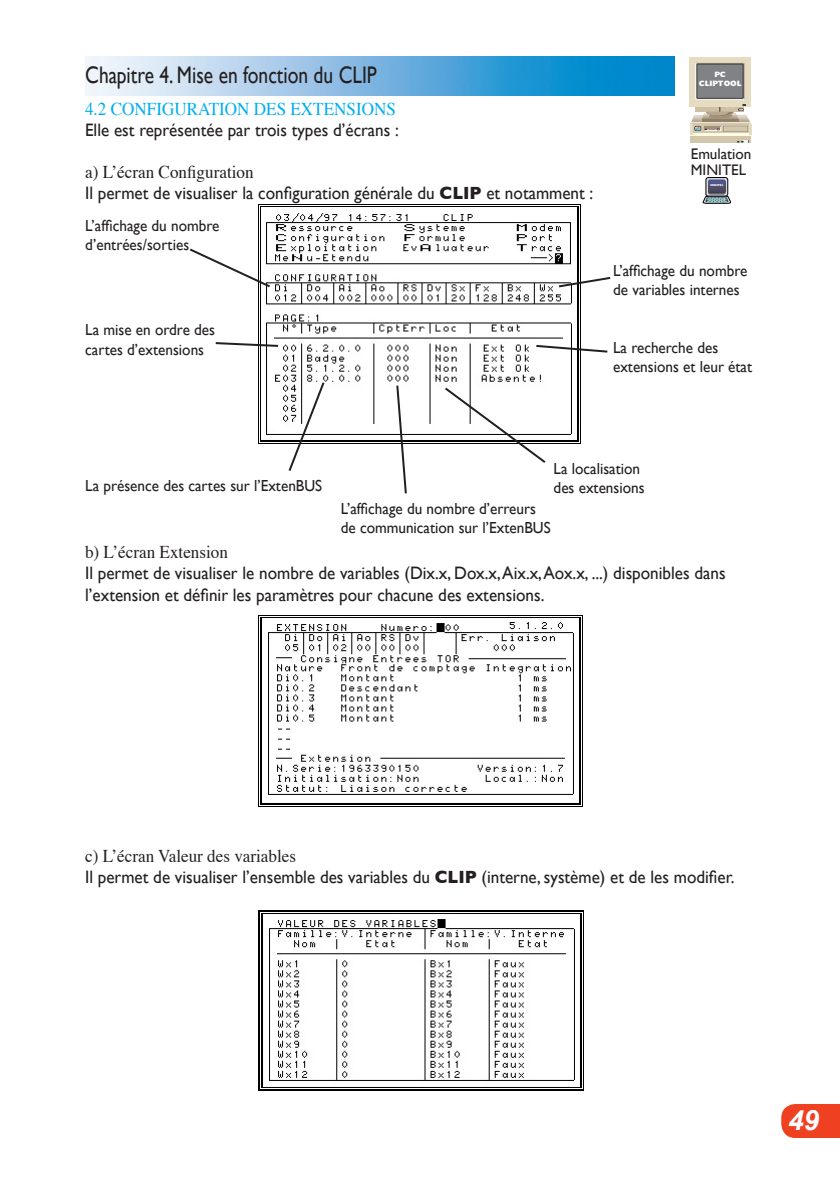
<style>
.page{position:relative;width:840px;height:1191px;background:#fff}
.page>*{position:absolute;margin:0;border:0;box-sizing:border-box;transform-origin:0 0}
.t1{font:italic 700 28px "Arial";color:#fff}
.t2{font:24px "Gill Sans";color:#231f20;scale:.81 1}
.t3{font:18px/21.6px "Gill Sans";color:#231f20;scale:.95 1}
.t4{font:18px "Times";color:#231f20;scale:.95 1}
.t5{font:18px "Times";color:#00aeef;scale:.95 1}
.t6{font:16px/19.2px "Gill Sans";color:#231f20;scale:.95 1}
.t7{font:15.4px/15.6px "Gill Sans";color:#231f20}
.t8{font:800 7.8px "Gill Sans";color:#fff}
.t9{font:800 2.8px "Gill Sans";color:#fff}
.s1{font-weight:700}
</style>
<div class="page">
<div style="left:781px;top:1104px;width:58px;height:34px;background:#ef4022"></div>
<img style="left:258px;top:204px;width:322px;height:239px">
<svg style="left:287px;top:380px;width:39px;height:91px"></svg>
<svg style="left:215px;top:341px;width:65px;height:7px"></svg>
<svg style="left:534px;top:344px;width:74px;height:10px"></svg>
<svg style="left:395px;top:383px;width:13px;height:111px"></svg>
<svg style="left:442px;top:386px;width:105px;height:77px"></svg>
<svg style="left:189px;top:247px;width:83px;height:42px"></svg>
<svg style="left:556px;top:275px;width:55px;height:14px"></svg>
<img style="left:258px;top:615px;width:324px;height:191px">
<img style="left:258px;top:910px;width:325px;height:180px">
<div style="left:705px;top:177px;width:22px;height:19px;border:1px solid #000;border-radius:3px"></div>
<svg style="left:702px;top:179px;width:28px;height:24px"></svg>
<div style="left:690px;top:136px;width:60px;height:7px;background:#d2c6ad"></div>
<hr style="left:691px;top:120px;width:57px;height:1px;background:#a3927b">
<hr style="left:692px;top:119px;width:56px;height:1px;background:#afa088">
<hr style="left:692px;top:118px;width:55px;height:1px;background:#c1b298">
<hr style="left:692px;top:117px;width:55px;height:1px;background:#c5b79c">
<hr style="left:693px;top:117px;width:54px;height:1px;background:#c9bca1">
<hr style="left:693px;top:117px;width:53px;height:1px;background:#cfc3a9">
<hr style="left:693px;top:116px;width:53px;height:1px;background:#dbd1b5">
<hr style="left:693px;top:115px;width:53px;height:1px;background:#dbd1b5">
<hr style="left:690px;top:121px;width:59px;height:1px;background:#ab9c84">
<hr style="left:690px;top:123px;width:60px;height:1px;background:#fffde8">
<hr style="left:701px;top:118px;width:37px;height:1px;background:#9e8d76">
<hr style="left:702px;top:118px;width:35px;height:1px;background:#a5957e">
<div style="left:688px;top:57px;width:62px;height:49px;background:#e5dcc1"></div>
<svg style="left:695px;top:63px;width:50px;height:55px;background:#9c9992"></svg>
<hr style="left:701px;top:119px;width:37px;height:3px;background:#907f69">
<hr style="left:690px;top:133px;width:60px;height:3px;background:#fffce0">
<svg style="left:737px;top:140px;width:10px;height:3px"></svg>
<svg style="left:690px;top:124px;width:60px;height:10px"></svg>
<img style="left:85px;top:57px;width:589px;height:38px">
<h2 class="t2" style="left:85px;top:61px;width:361px">Chapitre 4. Mise en fonction du CLIP</h2>
<p class="t5" style="left:85px;top:92px;width:328px">4.2 CONFIGURATION DES EXTENSIONS</p>
<p class="t3" style="left:85px;top:118px;width:332px">Elle est représentée par trois types d’écrans :</p>
<p class="t4" style="left:85px;top:155px;width:179px">a) L’écran Configuration</p>
<p class="t3" style="left:85px;top:182px;width:536px">Il permet de visualiser la configuration générale du <span class="s1">CLIP</span> et notamment :</p>
<p class="t6" style="left:85px;top:216px;width:143px">L’affichage du nombre d’entrées/sorties</p>
<p class="t6" style="left:85px;top:320px;width:138px">La mise en ordre des cartes d’extensions</p>
<p class="t8" style="left:714px;top:70px;width:13px">PC</p>
<p class="t8" style="left:698px;top:79px;width:44px">CLIPTOOL</p>
<p class="t7" style="left:690px;top:146px;width:62px">Emulation<br>MINITEL</p>
<p class="t9" style="left:710px;top:183px;width:14px">MINITEL</p>
<p class="t6" style="left:612px;top:260px;width:143px">L’affichage du nombre de variables internes</p>
<p class="t6" style="left:612px;top:338px;width:148px">La recherche des extensions et leur état</p>
<p class="t6" style="left:85px;top:476px;width:251px">La présence des cartes sur l’ExtenBUS</p>
<p class="t6" style="left:553px;top:458px;width:97px">La localisation des extensions</p>
<p class="t6" style="left:340px;top:498px;width:222px">L’affichage du nombre d’erreurs de communication sur l’ExtenBUS</p>
<p class="t4" style="left:85px;top:535px;width:152px">b) L’écran Extension</p>
<p class="t3" style="left:85px;top:562px;width:675px">Il permet de visualiser le nombre de variables (Dix.x, Dox.x, Aix.x, Aox.x, ...) disponibles dans l’extension et définir les paramètres pour chacune des extensions.</p>
<p class="t4" style="left:85px;top:839px;width:223px">c) L’écran Valeur des variables</p>
<p class="t3" style="left:85px;top:866px;width:684px">Il permet de visualiser l’ensemble des variables du <span class="s1">CLIP</span> (interne, système) et de les modifier.</p>
<h1 class="t1" style="left:787px;top:1104px;width:33px">49</h1>
</div>
